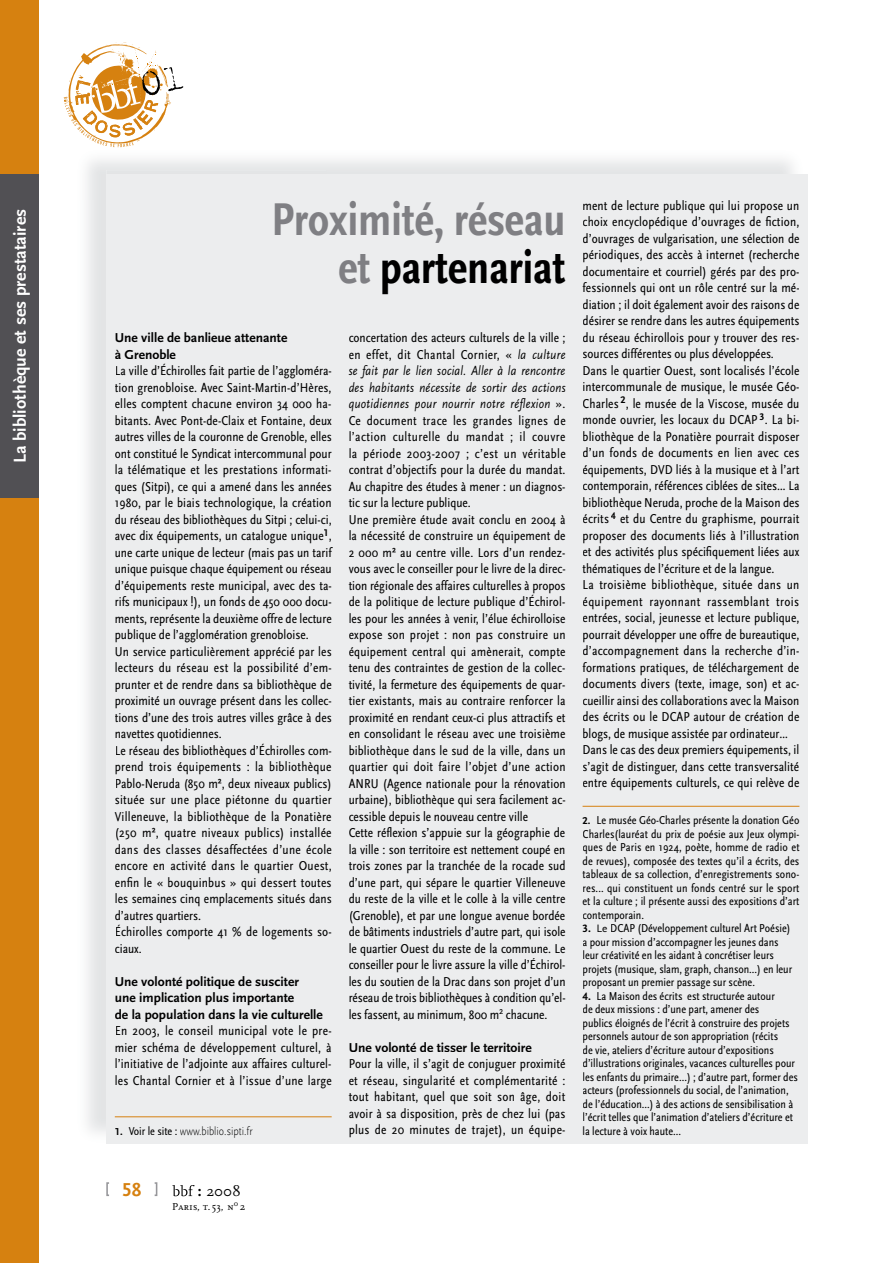
<style>
.page{position:relative;width:893px;height:1263px;background:#fff}
.page>*{position:absolute;margin:0;border:0;box-sizing:border-box;transform-origin:0 0}
.t1{font:48px/48px "Scala Sans Bold Con";color:#7f7f83;text-align:right}
.t2{font:700 19.5px "Scala Sans LF";color:#d68110}
.t3{font:700 18px "Scala Sans LF";color:#fff}
.t4{font:15px "Scala";color:#000}
.t5{font:13.5px/16.5px "Scala Sans Regular Con";letter-spacing:.005em;color:#000}
.t6{font:700 13.5px/16.5px "Scala Sans";color:#000}
.t7{font:italic 13.5px/16.5px "Scala Sans";letter-spacing:.025em;color:#000;text-align:justify;scale:.85 1}
.t8{font:12px/13.5px "Scala Sans Regular Con";color:#000}
.t9{font:300 12px "Scala Sans";color:#000;scale:.85 1}
.t10{font:10.5px "Scala Caps";color:#000}
.s1{color:#000}
.s2{font-family:"Scala Sans LF";font-weight:700;font-size:10.5px}
.s3{font-family:"Scala Sans Regular Con";font-weight:400}
.s4{font-family:"Scala Sans";font-style:italic}
.s5{font-family:"Scala Sans Regular Con";font-style:normal}
.s6{font-family:"Scala Sans LF";font-weight:700;font-size:11.25px}
.s7{font-family:"Scala Sans";font-size:11.25px}
.s8{font-family:"Scala Sans";font-weight:700}
</style>
<div class="page">
<svg style="left:106px;top:1182px;width:3px;height:14px"></svg>
<svg style="left:155px;top:1182px;width:2px;height:14px"></svg>
<svg style="left:172px;top:1185px;width:23px;height:11px"></svg>
<div style="left:0;top:0;width:38px;height:1263px;background:#d68110"></div>
<div style="left:0;top:174px;width:38px;height:323px;background:#515054"></div>
<svg style="left:64px;top:43px;width:119px;height:105px"></svg>
<div style="left:106px;top:174px;width:702px;height:970px;background:#ecedee"></div>
<hr style="left:115px;top:1116px;width:217px;height:1px;background:#d68110">
<hr style="left:583px;top:806px;width:216px;height:1px;background:#d68110">
<h3 class="t3" style="left:10px;top:463px;width:255px;rotate:-90deg">La bibliothèque et ses prestataires</h3>
<h1 class="t1" style="left:272px;top:197px;width:295px">Proximité, réseau et <span class="s1">partenariat</span></h1>
<p class="t6" style="left:115px;top:330px;width:174px">Une ville de banlieue attenante à Grenoble</p>
<p class="t5" style="left:115px;top:363px;width:219px">La ville d’Échirolles fait partie de l’aggloméra&shy;tion grenobloise. Avec Saint-Martin-d’Hères, elles comptent chacune environ 34 000 ha&shy;bitants. Avec Pont-de-Claix et Fontaine, deux autres villes de la couronne de Grenoble, elles ont constitué le Syndicat intercommunal pour la télématique et les prestations informati&shy;ques (Sitpi), ce qui a amené dans les années 1980, par le biais technologique, la création du réseau des bibliothèques du Sitpi ; celui-ci, avec dix équipements, un catalogue unique<sup>1</sup>, une carte unique de lecteur (mais pas un tarif unique puisque chaque équipement ou réseau d’équipements reste municipal, avec des ta&shy;rifs municipaux !), un fonds de 450 000 docu&shy;ments, représente la deuxième offre de lecture publique de l’agglomération grenobloise.<br>Un service particulièrement apprécié par les lecteurs du réseau est la possibilité d’em&shy;prunter et de rendre dans sa bibliothèque de proximité un ouvrage présent dans les collec&shy;tions d’une des trois autres villes grâce à des navettes quotidiennes.<br>Le réseau des bibliothèques d’Échirolles com&shy;prend trois équipements : la bibliothèque Pablo-Neruda (850 m², deux niveaux publics) située sur une place piétonne du quartier Villeneuve, la bibliothèque de la Ponatière (250 m², quatre niveaux publics) installée dans des classes désaffectées d’une école encore en activité dans le quartier Ouest, enfin le « bouquinbus » qui dessert toutes les semaines cinq emplacements situés dans d’autres quartiers.<br>Échirolles comporte 41 % de logements so&shy;ciaux.</p>
<p class="t6" style="left:115px;top:973px;width:210px">Une volonté politique de susciter une implication plus importante<br>de la population dans la vie culturelle</p>
<p class="t5" style="left:115px;top:1023px;width:218px;text-align:justify">En 2003, le conseil municipal vote le pre&shy;mier schéma de développement culturel, à l’initiative de l’adjointe aux affaires culturel&shy;les Chantal Cornier et à l’issue d’une large</p>
<p class="t9" style="left:115px;top:1124px;width:164px"><span class="s2">1.</span> <span class="s3">Voir le site :</span> www.biblio.sipti.fr</p>
<p class="t5" style="left:349px;top:330px;width:218px">concertation des acteurs culturels de la ville ; en effet, dit Chantal Cornier, « <span class="s4">la culture</span></p>
<p class="t7" style="left:349px;top:363px;width:257px">se fait par le lien social. Aller à la rencontre des habitants nécessite de sortir des actions quotidiennes pour nourrir notre réflexion <span class="s5">».</span></p>
<p class="t5" style="left:349px;top:412px;width:219px">Ce document trace les grandes lignes de l’action culturelle du mandat ; il couvre la période 2003-2007 ; c’est un véritable contrat d’objectifs pour la durée du mandat.<br>Au chapitre des études à mener : un diagnos&shy;tic sur la lecture publique.<br>Une première étude avait conclu en 2004 à la nécessité de construire un équipement de 2 000 m² au centre ville. Lors d’un rendez&shy;vous avec le conseiller pour le livre de la direc&shy;tion régionale des affaires culturelles à propos de la politique de lecture publique d’Échirol&shy;les pour les années à venir, l’élue échirolloise expose son projet : non pas construire un équipement central qui amènerait, compte tenu des contraintes de gestion de la collec&shy;tivité, la fermeture des équipements de quar&shy;tier existants, mais au contraire renforcer la proximité en rendant ceux-ci plus attractifs et en consolidant le réseau avec une troisième bibliothèque dans le sud de la ville, dans un quartier qui doit faire l’objet d’une action ANRU (Agence nationale pour la rénovation urbaine), bibliothèque qui sera facilement ac&shy;cessible depuis le nouveau centre ville<br>Cette réflexion s’appuie sur la géographie de la ville : son territoire est nettement coupé en trois zones par la tranchée de la rocade sud d’une part, qui sépare le quartier Villeneuve du reste de la ville et le colle à la ville centre (Grenoble), et par une longue avenue bordée de bâtiments industriels d’autre part, qui isole le quartier Ouest du reste de la commune. Le conseiller pour le livre assure la ville d’Échirol&shy;les du soutien de la Drac dans son projet d’un réseau de trois bibliothèques à condition qu’el&shy;les fassent, au minimum, 800 m<sup>2</sup> chacune.</p>
<p class="t6" style="left:349px;top:1039px;width:185px">Une volonté de tisser le territoire</p>
<p class="t5" style="left:349px;top:1056px;width:218px;text-align:justify">Pour la ville, il s’agit de conjuguer proximité et réseau, singularité et complémentarité : tout habitant, quel que soit son âge, doit avoir à sa disposition, près de chez lui (pas plus de 20 minutes de trajet), un équipe-</p>
<p class="t5" style="left:583px;top:198px;width:219px">ment de lecture publique qui lui propose un choix encyclopédique d’ouvrages de fiction, d’ouvrages de vulgarisation, une sélection de périodiques, des accès à internet (recherche documentaire et courriel) gérés par des pro&shy;fessionnels qui ont un rôle centré sur la mé&shy;diation ; il doit également avoir des raisons de désirer se rendre dans les autres équipements du réseau échirollois pour y trouver des res&shy;sources différentes ou plus développées.<br>Dans le quartier Ouest, sont localisés l’école intercommunale de musique, le musée Géo-Charles <sup>2</sup>, le musée de la Viscose, musée du monde ouvrier, les locaux du DCAP <sup>3</sup>. La bi&shy;bliothèque de la Ponatière pourrait disposer d’un fonds de documents en lien avec ces équipements, DVD liés à la musique et à l’art contemporain, références ciblées de sites… La bibliothèque Neruda, proche de la Maison des écrits <sup>4</sup> et du Centre du graphisme, pourrait proposer des documents liés à l’illustration et des activités plus spécifiquement liées aux thématiques de l’écriture et de la langue.<br>La troisième bibliothèque, située dans un équipement rayonnant rassemblant trois entrées, social, jeunesse et lecture publique, pourrait développer une offre de bureautique, d’accompagnement dans la recherche d’in&shy;formations pratiques, de téléchargement de documents divers (texte, image, son) et ac&shy;cueillir ainsi des collaborations avec la Maison des écrits ou le DCAP autour de création de blogs, de musique assistée par ordinateur… Dans le cas des deux premiers équipements, il s’agit de distinguer, dans cette transversalité entre équipements culturels, ce qui relève de</p>
<p class="t8" style="left:583px;top:814px;width:218px;text-align:justify"><span class="s2">2.</span> Le musée Géo-Charles présente la donation Géo Charles(lauréat du prix de poésie aux Jeux olympi&shy;ques de Paris en 1924, poète, homme de radio et de revues), composée des textes qu’il a écrits, des tableaux de sa collection, d’enregistrements sono&shy;res... qui constituent un fonds centré sur le sport et la culture ; il présente aussi des expositions d’art contemporain.</p>
<p class="t8" style="left:583px;top:922px;width:211px"><span class="s6">3.</span> <span class="s7">Le</span> DCAP (Développement culturel Art Poésie) a pour mission d’accompagner les jeunes dans leur créativité en les aidant à concrétiser leurs projets (musique, slam, graph, chanson...) en leur proposant un premier passage sur scène.</p>
<p class="t8" style="left:583px;top:989px;width:217px"><span class="s6">4.</span> La Maison des écrits est structurée autour<br>de deux missions : d’une part, amener des<br>publics éloignés de l’écrit à construire des projets personnels autour de son appropriation (récits<br>de vie, ateliers d’écriture autour d’expositions d’illustrations originales, vacances culturelles pour les enfants du primaire...) ; d’autre part, former des acteurs (professionnels du social, de l’animation, de l’éducation...) à des actions de sensibilisation à l’écrit telles que l’animation d’ateliers d’écriture et la lecture à voix haute...</p>
<h2 class="t2" style="left:122px;top:1179px;width:21px">58</h2>
<p class="t4" style="left:198px;top:1183px;width:44px"><span class="s8">:</span> 2008</p>
<p class="t10" style="left:172px;top:1200px;width:75px">Paris, t. 53, n<sup>o</sup> 2</p>
</div>
